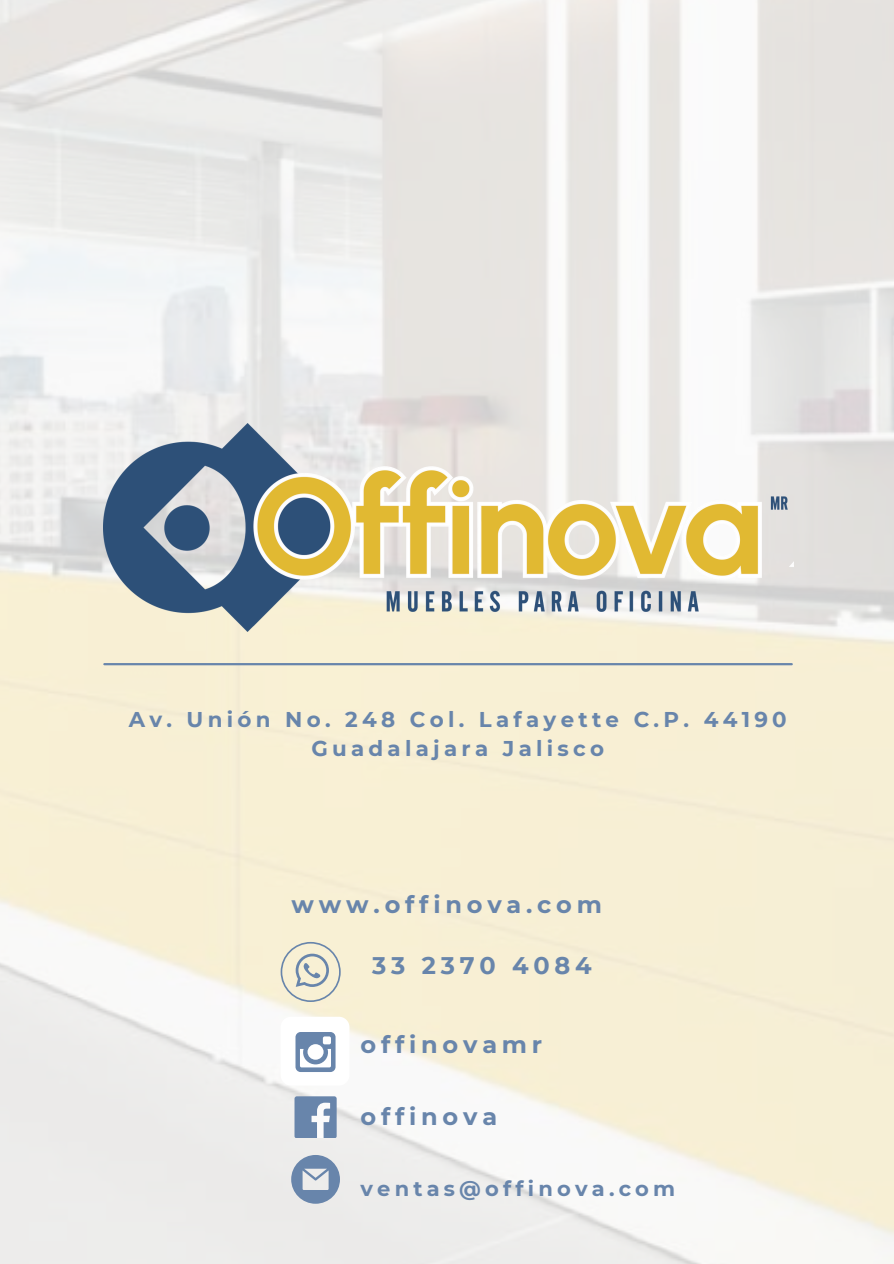
<style>
.page{position:relative;width:894px;height:1264px;background:#fff}
.page>*{position:absolute;margin:0;border:0;box-sizing:border-box;transform-origin:0 0}
.t1{font:700 24px "Montserrat";letter-spacing:.2em;color:#6885ab}
.t2{font:700 21.3px/29.2px "Montserrat";letter-spacing:.2em;color:#6885ab;text-align:center}
.t3{font:700 21px "Montserrat";letter-spacing:.2em;color:#6885ab}
</style>
<div class="page">
<img style="left:0;top:0;width:893px;height:1263px">
<hr style="left:104px;top:663px;width:687px;height:2px;background:#6885ab">
<img style="left:103px;top:424px;width:690px;height:208px">
<svg style="left:280px;top:941px;width:60px;height:60px;background:#dedccc"></svg>
<div style="left:280px;top:1016px;width:69px;height:69px;background:#fff;border-radius:10px"></div>
<svg style="left:295px;top:1032px;width:40px;height:40px"></svg>
<div style="left:294px;top:1096px;width:42px;height:41px;background:#6885ab;border-radius:2px"></div>
<svg style="left:311px;top:1102px;width:19px;height:35px"></svg>
<svg style="left:291px;top:1154px;width:48px;height:49px;background:#9fafc5"></svg>
<h1 class="t2" style="left:129px;top:704px;width:659px">Av. Unión No. 248 Col. Lafayette C.P. 44190<br>Guadalajara Jalisco</h1>
<p class="t1" style="left:291px;top:889px;width:312px">www.offinova.com</p>
<p class="t1" style="left:372px;top:950px;width:221px">33 2370 4084</p>
<h1 class="t1" style="left:360px;top:1030px;width:183px">offinovamr</h1>
<p class="t1" style="left:360px;top:1101px;width:138px">offinova</p>
<h1 class="t3" style="left:360px;top:1175px;width:316px">ventas@offinova.com</h1>
</div>
